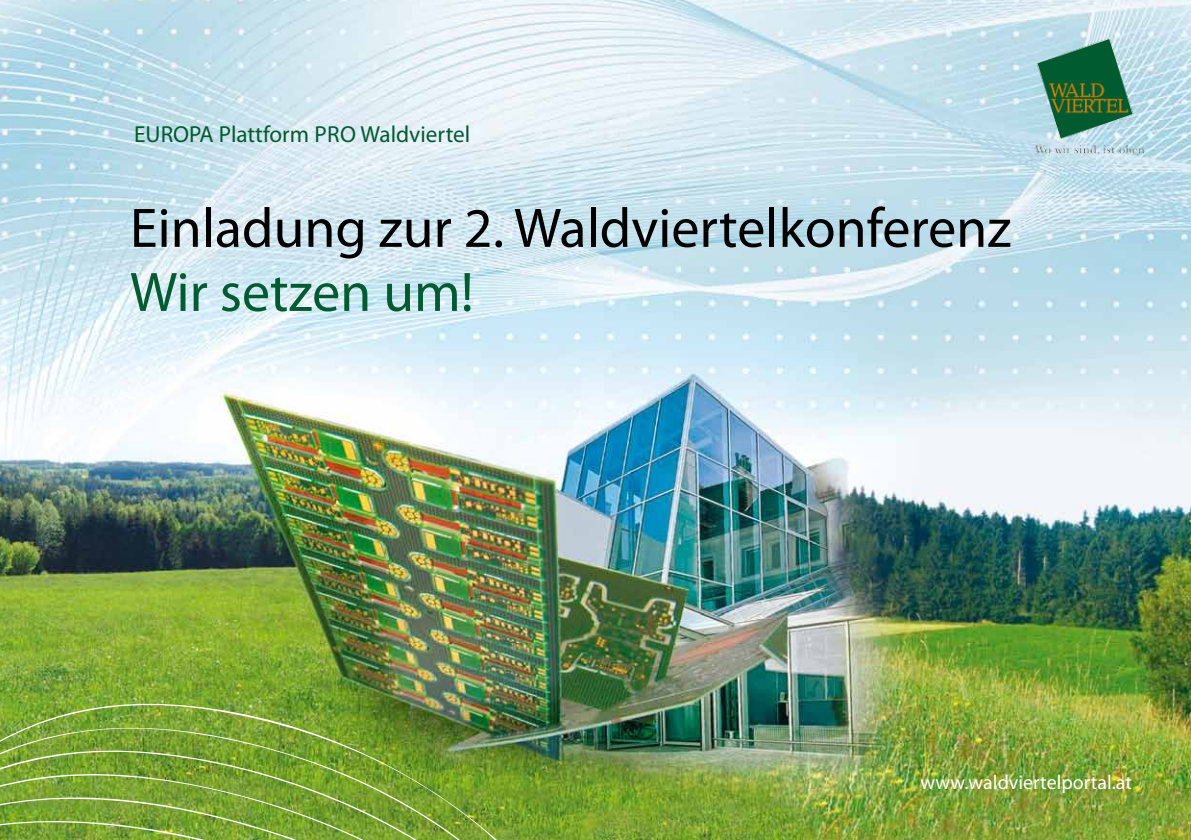
<style>
.page{position:relative;width:1191px;height:840px;background:#fff}
.page>*{position:absolute;margin:0;border:0;box-sizing:border-box;transform-origin:0 0}
.t1{font:56px "Myriad Pro";color:#000}
.t2{font:56px "Myriad Pro";color:#005b30}
.t3{font:23.2px "Myriad Pro";color:#005b30}
.t4{font:20px "Myriad Pro";color:#fff}
</style>
<div class="page">
<img style="left:0;top:0;width:1191px;height:839px">
<img style="left:1024px;top:35px;width:122px;height:119px">
<img style="left:0;top:700px;width:627px;height:139px">
<p class="t3" style="left:134px;top:120px;width:338px">EUROPA Plattform Pro Waldviertel</p>
<p class="t1" style="left:130px;top:193px;width:882px">Einladung zur 2. Waldviertelkonferenz</p>
<p class="t2" style="left:130px;top:257px;width:345px">Wir setzen um!</p>
<p class="t4" style="left:920px;top:769px;width:213px">www.waldviertelportal.at</p>
</div>
